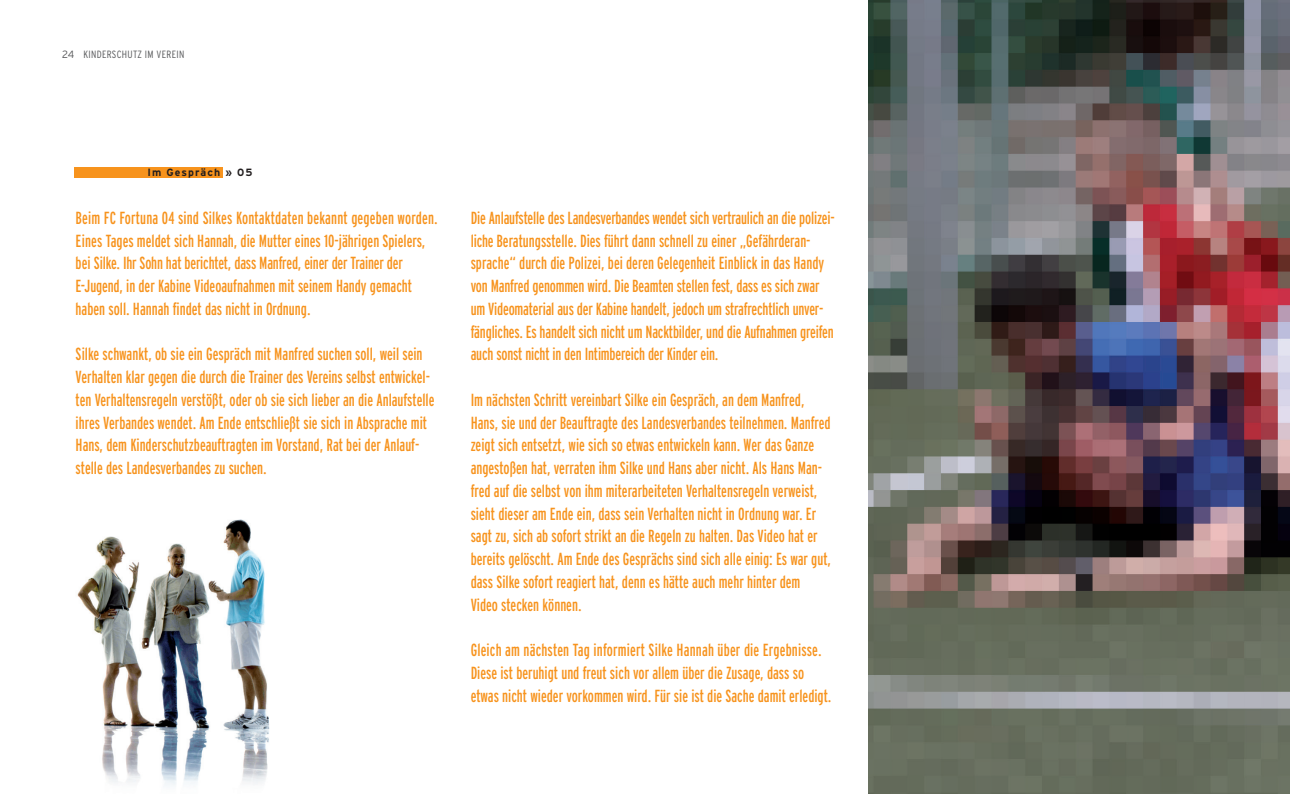
<style>
.page{position:relative;width:1290px;height:794px;background:#fff}
.page>*{position:absolute;margin:0;border:0;box-sizing:border-box;transform-origin:0 0}
.ImGespräch_9_13{font:extra-condensed 17.5px/22.8px "Interstate";color:#f7931d}
.t1{font:300 condensed 10.5px "Interstate";letter-spacing:.03em;color:#57585a}
.Fliesstext{font:700 10.5px "Interstate";letter-spacing:.1em;color:#231f20}
.s1{font-stretch:normal}
</style>
<div class="page">
<img style="left:868px;top:0;width:422px;height:794px">
<img style="left:77px;top:519px;width:193px;height:267px">
<div style="left:74px;top:167px;width:149px;height:11px;background:#f7931d"></div>
<p class="t1" style="left:62px;top:48px;width:124px"><span class="s1">24</span> KINDERSCHUTZ IM VEREIN</p>
<p class="Fliesstext" style="left:147px;top:166px;width:107px">Im Gespräch » 05</p>
<p class="ImGespräch_9_13" style="left:76px;top:206px;width:364px">Beim FC Fortuna 04 sind Silkes Kontaktdaten bekannt gegeben worden.<br>Eines Tages meldet sich Hannah, die Mutter eines 10-jährigen Spielers, bei Silke. Ihr Sohn hat berichtet, dass Manfred, einer der Trainer der E-Jugend, in der Kabine Videoaufnahmen mit seinem Handy gemacht haben soll. Hannah findet das nicht in Ordnung.</p>
<p class="ImGespräch_9_13" style="left:76px;top:343px;width:360px">Silke schwankt, ob sie ein Gespräch mit Manfred suchen soll, weil sein Verhalten klar gegen die durch die Trainer des Vereins selbst entwickel&shy;ten Verhaltensregeln verstößt, oder ob sie sich lieber an die Anlaufstelle ihres Verbandes wendet. Am Ende entschließt sie sich in Absprache mit Hans, dem Kinderschutzbeauftragten im Vorstand, Rat bei der Anlauf&shy;stelle des Landesverbandes zu suchen.</p>
<p class="ImGespräch_9_13" style="left:471px;top:206px;width:366px">Die Anlaufstelle des Landesverbandes wendet sich vertraulich an die polizei&shy;liche Beratungsstelle. Dies führt dann schnell zu einer „Gefährderan&shy;sprache“ durch die Polizei, bei deren Gelegenheit Einblick in das Handy von Manfred genommen wird. Die Beamten stellen fest, dass es sich zwar um Videomaterial aus der Kabine handelt, jedoch um strafrechtlich unver&shy;fängliches. Es handelt sich nicht um Nacktbilder, und die Aufnahmen greifen auch sonst nicht in den Intimbereich der Kinder ein.</p>
<p class="ImGespräch_9_13" style="left:471px;top:388px;width:362px">Im nächsten Schritt vereinbart Silke ein Gespräch, an dem Manfred, Hans, sie und der Beauftragte des Landesverbandes teilnehmen. Manfred zeigt sich entsetzt, wie sich so etwas entwickeln kann. Wer das Ganze angestoßen hat, verraten ihm Silke und Hans aber nicht. Als Hans Man&shy;fred auf die selbst von ihm miterarbeiteten Verhaltensregeln verweist, sieht dieser am Ende ein, dass sein Verhalten nicht in Ordnung war. Er sagt zu, sich ab sofort strikt an die Regeln zu halten. Das Video hat er bereits gelöscht. Am Ende des Gesprächs sind sich alle einig: Es war gut, dass Silke sofort reagiert hat, denn es hätte auch mehr hinter dem Video stecken können.</p>
<p class="ImGespräch_9_13" style="left:471px;top:638px;width:362px">Gleich am nächsten Tag informiert Silke Hannah über die Ergebnisse.<br>Diese ist beruhigt und freut sich vor allem über die Zusage, dass so etwas nicht wieder vorkommen wird. Für sie ist die Sache damit erledigt.</p>
</div>
